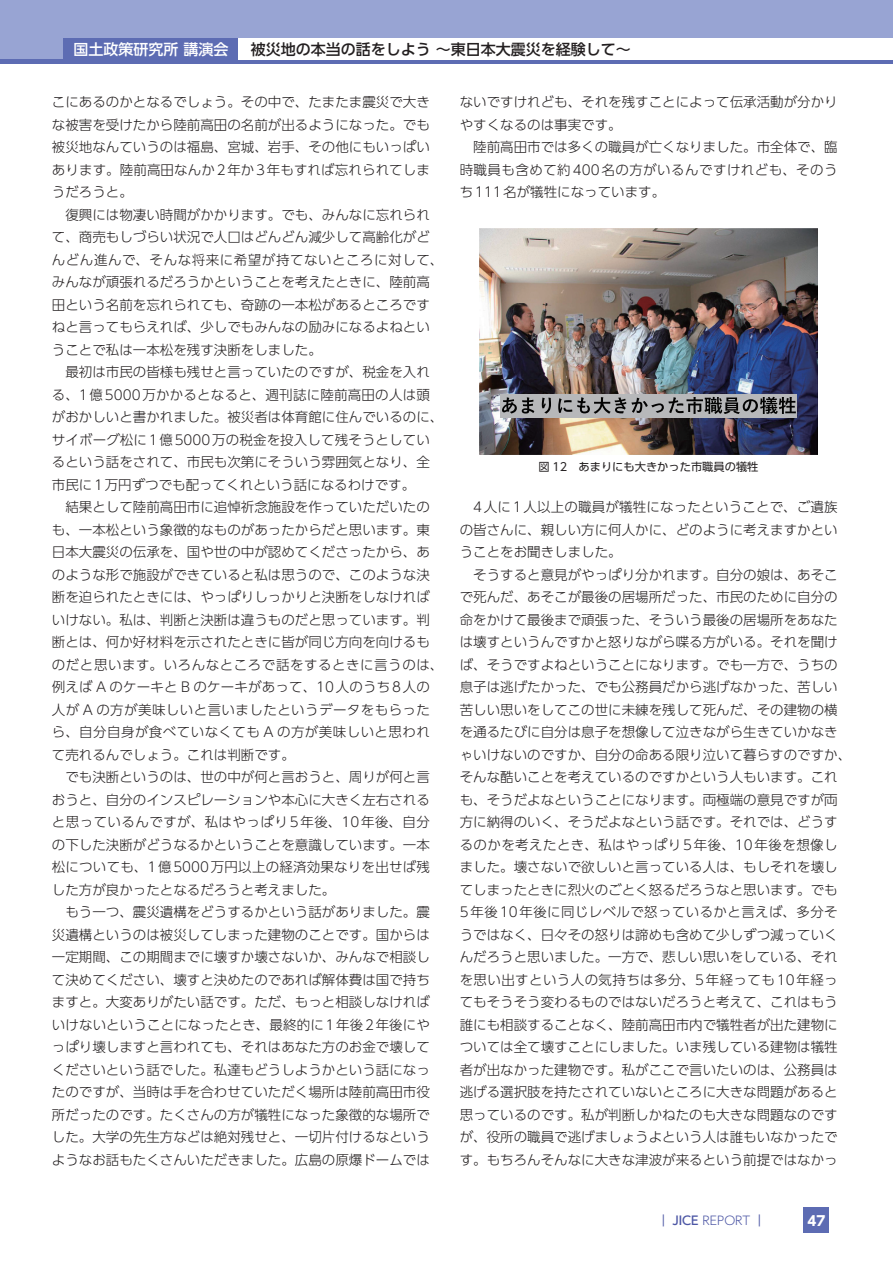
<style>
.page{position:relative;width:893px;height:1263px;background:#fff}
.page>*{position:absolute;margin:0;border:0;box-sizing:border-box;transform-origin:0 0}
.t1{font:500 15px "UD Shin Go Pro";color:#231f20}
.t2{font:500 15px "UD Shin Go Pro";color:#fff}
.t3{font:300 13.5px/22.5px "UD Shin Go Pro";color:#231f20;text-align:justify}
.t4{font:700 13.5px "UD Shin Go Pro";color:#fff}
.t5{font:500 12px "UD Shin Go Pro";color:#4d57a5}
.t6{font:11.25px "UD Shin Go Pro";color:#231f20}
.s1{font-weight:300}
</style>
<div class="page">
<div style="left:0;top:0;width:893px;height:64px;background:#98a4d3"></div>
<div style="left:0;top:59px;width:893px;height:5px;background:#5d6cb3"></div>
<div style="left:238px;top:38px;width:655px;height:22px;background:#fff"></div>
<div style="left:64px;top:38px;width:174px;height:22px;background:#5d6cb3"></div>
<img style="left:480px;top:229px;width:337px;height:225px">
<div style="left:500px;top:394px;width:296px;height:24px;background:#b7b8ba"></div>
<svg style="left:502px;top:397px;width:294px;height:17px"></svg>
<div style="left:804px;top:1208px;width:25px;height:25px;background:#5d6cb3"></div>
<p class="t2" style="left:73px;top:37px;width:156px">国土政策研究所 講演会</p>
<p class="t1" style="left:251px;top:37px;width:380px">被災地の本当の話をしよう ～東日本大震災を経験して～</p>
<p class="t3" style="left:52px;top:90px;width:380px">こにあるのかとなるでしょう。その中で、たまたま震災で大きな被害を受けたから陸前高田の名前が出るようになった。でも被災地なんていうのは福島、宮城、岩手、その他にもいっぱいあります。陸前高田なんか2年か3年もすれば忘れられてしまうだろうと。</p>
<p class="t3" style="left:52px;top:203px;width:393px;text-align:left;text-indent:14px">復興には物凄い時間がかかります。でも、みんなに忘れられて、商売もしづらい状況で人口はどんどん減少して高齢化がどんどん進んで、そんな将来に希望が持てないところに対して、みんなが頑張れるだろうかということを考えたときに、陸前高田という名前を忘れられても、奇跡の一本松があるところですねと言ってもらえれば、少しでもみんなの励みになるよねということで私は一本松を残す決断をしました。</p>
<p class="t3" style="left:52px;top:360px;width:393px;text-align:left;text-indent:14px">最初は市民の皆様も残せと言っていたのですが、税金を入れる、1億5000万かかるとなると、週刊誌に陸前高田の人は頭がおかしいと書かれました。被災者は体育館に住んでいるのに、サイボーグ松に1億5000万の税金を投入して残そうとしているという話をされて、市民も次第にそういう雰囲気となり、全市民に1万円ずつでも配ってくれという話になるわけです。</p>
<p class="t3" style="left:52px;top:495px;width:393px;text-align:left;text-indent:14px">結果として陸前高田市に追悼祈念施設を作っていただいたのも、一本松という象徴的なものがあったからだと思います。東日本大震災の伝承を、国や世の中が認めてくださったから、あのような形で施設ができていると私は思うので、このような決断を迫られたときには、やっぱりしっかりと決断をしなければいけない。私は、判断と決断は違うものだと思っています。判断とは、何か好材料を示されたときに皆が同じ方向を向けるものだと思います。いろんなところで話をするときに言うのは、例えば A のケーキと B のケーキがあって、10人のうち8人の人が A の方が美味しいと言いましたというデータをもらったら、自分自身が食べていなくても A の方が美味しいと思われて売れるんでしょう。これは判断です。</p>
<p class="t3" style="left:52px;top:765px;width:380px;text-indent:14px">でも決断というのは、世の中が何と言おうと、周りが何と言おうと、自分のインスピレーションや本心に大きく左右されると思っているんですが、私はやっぱり5年後、10年後、自分の下した決断がどうなるかということを意識しています。一本松についても、1億5000万円以上の経済効果なりを出せば残した方が良かったとなるだろうと考えました。</p>
<p class="t3" style="left:52px;top:900px;width:380px;text-indent:14px">もう一つ、震災遺構をどうするかという話がありました。震災遺構というのは被災してしまった建物のことです。国からは一定期間、この期間までに壊すか壊さないか、みんなで相談して決めてください、壊すと決めたのであれば解体費は国で持ちますと。大変ありがたい話です。ただ、もっと相談しなければいけないということになったとき、最終的に1年後2年後にやっぱり壊しますと言われても、それはあなた方のお金で壊してくださいという話でした。私達もどうしようかという話になったのですが、当時は手を合わせていただく場所は陸前高田市役所だったのです。たくさんの方が犠牲になった象徴的な場所でした。大学の先生方などは絶対残せと、一切片付けるなというようなお話もたくさんいただきました。広島の原爆ドームでは</p>
<p class="t3" style="left:460px;top:90px;width:380px">ないですけれども、それを残すことによって伝承活動が分かりやすくなるのは事実です。</p>
<p class="t3" style="left:460px;top:135px;width:380px;text-indent:14px">陸前高田市では多くの職員が亡くなりました。市全体で、臨時職員も含めて約400名の方がいるんですけれども、そのうち111名が犠牲になっています。</p>
<p class="t6" style="left:538px;top:457px;width:222px">図 12　あまりにも大きかった市職員の犠牲</p>
<p class="t3" style="left:460px;top:495px;width:380px">　4人に1人以上の職員が犠牲になったということで、ご遺族の皆さんに、親しい方に何人かに、どのように考えますかということをお聞きしました。</p>
<p class="t3" style="left:460px;top:563px;width:393px;text-align:left;text-indent:14px">そうすると意見がやっぱり分かれます。自分の娘は、あそこで死んだ、あそこが最後の居場所だった、市民のために自分の命をかけて最後まで頑張った、そういう最後の居場所をあなたは壊すというんですかと怒りながら喋る方がいる。それを聞けば、そうですよねということになります。でも一方で、うちの息子は逃げたかった、でも公務員だから逃げなかった、苦しい苦しい思いをしてこの世に未練を残して死んだ、その建物の横を通るたびに自分は息子を想像して泣きながら生きていかなきゃいけないのですか、自分の命ある限り泣いて暮らすのですか、そんな酷いことを考えているのですかという人もいます。これも、そうだよなということになります。両極端の意見ですが両方に納得のいく、そうだよなという話です。それでは、どうするのかを考えたとき、私はやっぱり5年後、10年後を想像しました。壊さないで欲しいと言っている人は、もしそれを壊してしまったときに烈火のごとく怒るだろうなと思います。でも<br>5年後10年後に同じレベルで怒っているかと言えば、多分そうではなく、日々その怒りは諦めも含めて少しずつ減っていくんだろうと思いました。一方で、悲しい思いをしている、それを思い出すという人の気持ちは多分、5年経っても10年経ってもそうそう変わるものではないだろうと考えて、これはもう誰にも相談することなく、陸前高田市内で犠牲者が出た建物については全て壊すことにしました。いま残している建物は犠牲者が出なかった建物です。私がここで言いたいのは、公務員は逃げる選択肢を持たされていないところに大きな問題があると思っているのです。私が判断しかねたのも大きな問題なのですが、役所の職員で逃げましょうよという人は誰もいなかったです。もちろんそんなに大きな津波が来るという前提ではなかっ</p>
<p class="t5" style="left:657px;top:1211px;width:110px">｜ JICE <span class="s1">REPORT</span> ｜</p>
<p class="t4" style="left:807px;top:1209px;width:19px">47</p>
</div>
